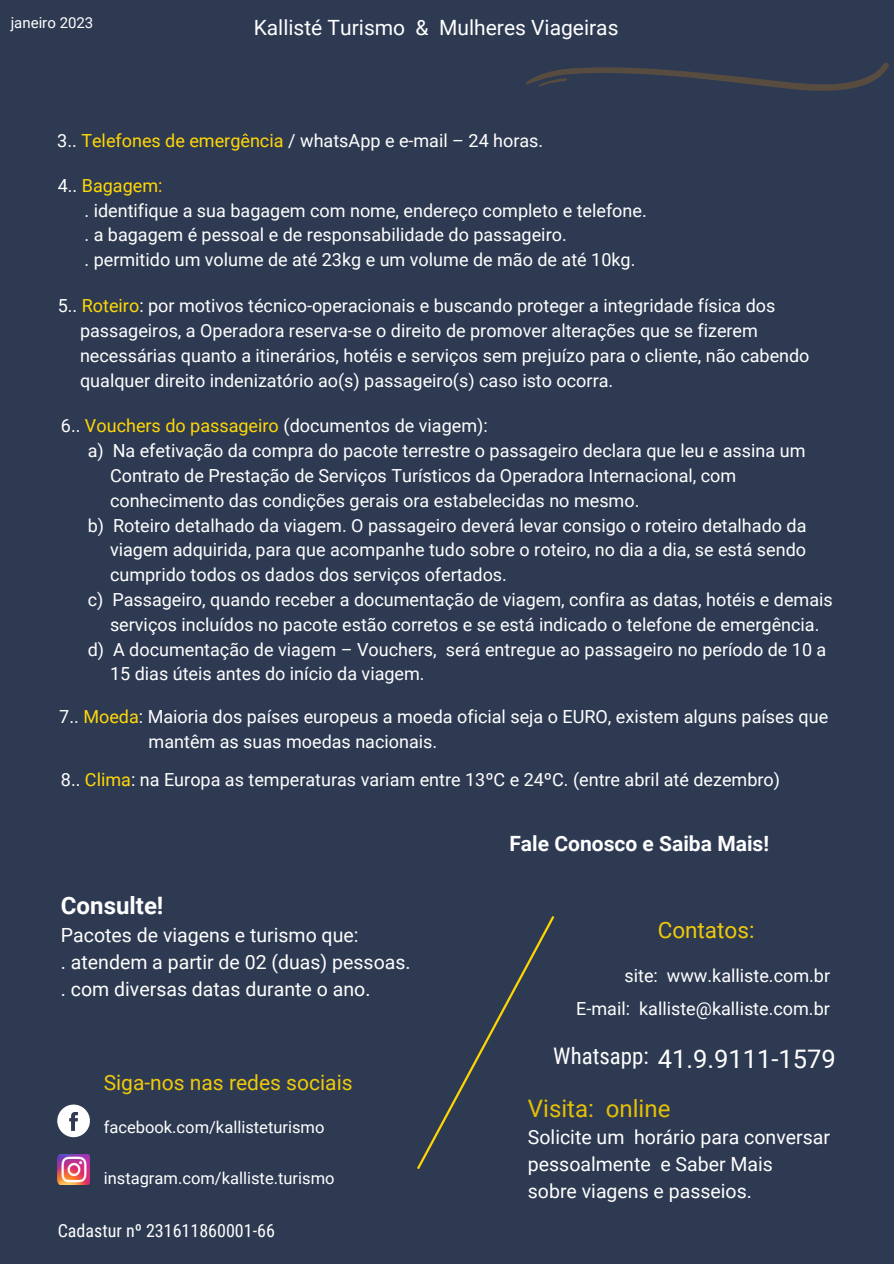
<style>
.page{position:relative;width:894px;height:1264px;background:#fff}
.page>*{position:absolute;margin:0;border:0;box-sizing:border-box;transform-origin:0 0}
.t1{font:25.5px "Roboto";color:#fff}
.t2{font:24px "Roboto";color:#e4c005}
.t3{font:700 24px "Roboto";color:#fff}
.t4{font:22.5px "Roboto";color:#efca0a}
.t5{font:21px "Roboto";color:#fff}
.t6{font:21px "Roboto";color:#efca0a}
.t7{font:700 21px "Roboto";color:#fff}
.t8{font:19.5px/27px "Roboto";color:#fff}
.t9{font:18px/24.8px "Roboto";color:#fff}
.t10{font:18px "Roboto Condensed";color:#fff}
.t11{font:16.5px "Roboto";color:#fff}
.t12{font:15px "Roboto";color:#fff}
.s1{color:#ffd707}
</style>
<div class="page">
<div style="left:0;top:0;width:893px;height:1263px;background:#2e3a52"></div>
<svg style="left:57px;top:1104px;width:33px;height:33px"></svg>
<img style="left:58px;top:1154px;width:31px;height:30px">
<svg style="left:417px;top:916px;width:138px;height:253px"></svg>
<svg style="left:526px;top:63px;width:363px;height:28px"></svg>
<p class="t12" style="left:11px;top:14px;width:84px">janeiro 2023</p>
<p class="t5" style="left:253px;top:16px;width:366px">Kallisté Turismo &amp; Mulheres Viageiras</p>
<p class="t9" style="left:57px;top:129px;width:487px">3.. <span class="s1">Telefones de emergência</span> / whatsApp e e-mail – 24 horas.</p>
<p class="t9" style="left:84px;top:173px;width:563px;text-indent:-27px">4.. <span class="s1">Bagagem:<br></span>. identifique a sua bagagem com nome, endereço completo e telefone. . a bagagem é pessoal e de responsabilidade do passageiro.<br>. permitido um volume de até 23kg e um volume de mão de até 10kg.</p>
<p class="t9" style="left:80px;top:294px;width:730px;text-indent:-22px">5.. <span class="s1">Roteiro</span>: por motivos técnico-operacionais e buscando proteger a integridade física dos passageiros, a Operadora reserva-se o direito de promover alterações que se fizerem necessárias quanto a itinerários, hotéis e serviços sem prejuízo para o cliente, não cabendo qualquer direito indenizatório ao(s) passageiro(s) caso isto ocorra.</p>
<p class="t9" style="left:61px;top:414px;width:428px">6.. <span class="s1">Vouchers do passageiro</span> (documentos de viagem):</p>
<p class="t9" style="left:88px;top:439px;width:719px">a) Na efetivação da compra do pacote terrestre o passageiro declara que leu e assina um</p>
<p class="t9" style="left:110px;top:463px;width:627px">Contrato de Prestação de Serviços Turísticos da Operadora Internacional, com</p>
<p class="t9" style="left:110px;top:488px;width:531px">conhecimento das condições gerais ora estabelecidas no mesmo.</p>
<p class="t9" style="left:88px;top:513px;width:720px">b) Roteiro detalhado da viagem. O passageiro deverá levar consigo o roteiro detalhado da</p>
<p class="t9" style="left:110px;top:538px;width:697px">viagem adquirida, para que acompanhe tudo sobre o roteiro, no dia a dia, se está sendo</p>
<p class="t9" style="left:110px;top:562px;width:398px">cumprido todos os dados dos serviços ofertados.</p>
<p class="t9" style="left:88px;top:587px;width:746px">c) Passageiro, quando receber a documentação de viagem, confira as datas, hotéis e demais</p>
<p class="t9" style="left:110px;top:612px;width:710px">serviços incluídos no pacote estão corretos e se está indicado o telefone de emergência.</p>
<p class="t9" style="left:88px;top:637px;width:740px">d) A documentação de viagem – Vouchers, será entregue ao passageiro no período de 10 a</p>
<p class="t9" style="left:110px;top:661px;width:316px">15 dias úteis antes do início da viagem.</p>
<p class="t9" style="left:148px;top:704px;width:681px;text-indent:-89px">7.. <span class="s1">Moeda</span>: Maioria dos países europeus a moeda oficial seja o EURO, existem alguns países que mantêm as suas moedas nacionais.</p>
<p class="t9" style="left:61px;top:767px;width:720px">8.. <span class="s1">Clima</span>: na Europa as temperaturas variam entre 13ºC e 24ºC. (entre abril até dezembro)</p>
<h2 class="t3" style="left:61px;top:891px;width:104px">Consulte!</h2>
<p class="t8" style="left:61px;top:922px;width:351px">Pacotes de viagens e turismo que:<br>. atendem a partir de 02 (duas) pessoas. . com diversas datas durante o ano.</p>
<p class="t6" style="left:104px;top:1070px;width:250px">Siga-nos nas redes sociais</p>
<p class="t11" style="left:104px;top:1117px;width:222px">facebook.com/kallisteturismo</p>
<p class="t11" style="left:104px;top:1169px;width:232px">instagram.com/kalliste.turismo</p>
<p class="t10" style="left:58px;top:1220px;width:219px">Cadastur nº 231611860001-66</p>
<p class="t7" style="left:509px;top:831px;width:261px">Fale Conosco e Saiba Mais!</p>
<p class="t4" style="left:657px;top:917px;width:98px">Contatos:</p>
<p class="t9" style="left:576px;top:958px;width:255px;line-height:33.5px;text-align:right">site: www.kalliste.com.br<br>E-mail: kalliste@kalliste.com.br</p>
<h1 class="t1" style="left:553px;top:1044px;width:284px"><sup>Whatsapp:</sup> 41.9.9111-1579</h1>
<h2 class="t2" style="left:527px;top:1094px;width:144px">Visita: online</h2>
<p class="t8" style="left:527px;top:1124px;width:303px">Solicite um horário para conversar pessoalmente e Saber Mais<br>sobre viagens e passeios.</p>
</div>
